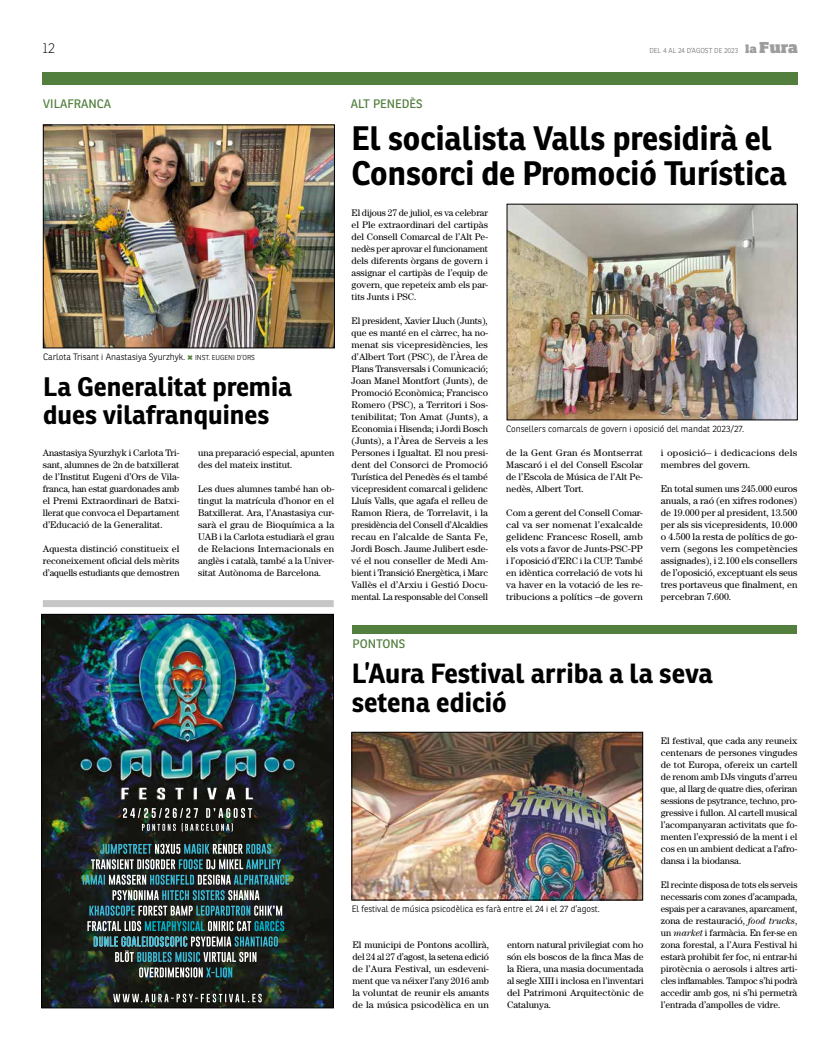
<style>
.page{position:relative;width:823px;height:1049px;background:#fff}
.page>*{position:absolute;margin:0;border:0;box-sizing:border-box;transform-origin:0 0}
.t1{font:700 33px/35px "Ronnia";color:#000}
.t2{font:700 27px/29px "Ronnia";color:#000}
.t3{font:700 26px/28px "Ronnia";color:#000}
.t4{font:100 14px "Ronnia";color:#000}
.t5{font:12px "Ronnia";color:#527f3e}
.t6{font:9.8px/12px "Century Std";color:#000;text-align:justify}
.t7{font:9.5px/12px "Century Std";color:#000;text-align:justify}
.t8{font:9.5px/12px "Century Std";color:#000;text-align:justify;scale:.96 1}
.t9{font:9.5px/12px "Century Std";color:#000;text-align:justify;scale:1.04 1}
.t10{font:9.5px/12px "Century Std";letter-spacing:.02em;color:#000;scale:1.06 1}
.t11{font:300 9px "Ronnia";color:#000}
.t12{font:300 7px "Ronnia";color:#706f6f}
.s1{font-family:"Soho Std";font-weight:800;font-size:10.9px;color:#9d9d9c}
.s2{font-family:"Soho Std";font-weight:800;font-size:14.8px;color:#9d9d9c}
.s3{font-size:7px}
.s4{font-style:italic}
</style>
<div class="page">
<div style="left:42px;top:72px;width:755px;height:12px;background:#527f3e"></div>
<div style="left:43px;top:600px;width:290px;height:7px;background:#c6c6c6"></div>
<img style="left:45px;top:127px;width:287px;height:219px">
<div style="left:43px;top:125px;width:291px;height:223px;border:1px solid #000"></div>
<img style="left:508px;top:206px;width:287px;height:212px">
<div style="left:352px;top:625px;width:445px;height:8px;background:#527f3e"></div>
<img style="left:353px;top:734px;width:287px;height:164px">
<div style="left:351px;top:732px;width:291px;height:168px;border:1px solid #000"></div>
<img style="left:43px;top:616px;width:288px;height:390px">
<div style="left:41px;top:614px;width:292px;height:394px;border:1px solid #000"></div>
<h3 class="t4" style="left:43px;top:40px;width:14px">12</h3>
<p class="t12" style="left:649px;top:46px;width:150px">DEL 4 AL 24 D’AGOST DE 2023 <span class="s1">la</span> <span class="s2">Fura</span></p>
<p class="t5" style="left:43px;top:96px;width:70px">VILAFRANCA</p>
<p class="t11" style="left:43px;top:351px;width:213px">Carlota Trisant i Anastasiya Syurzhyk. <span class="s3">INST. EUGENI D’ORS</span></p>
<h3 class="t3" style="left:43px;top:372px;width:250px">La Generalitat premia dues vilafranquines</h3>
<p class="t7" style="left:43px;top:447px;width:138px">Anastasiya Syurzhyk i Carlota Tri&shy;sant, alumnes de 2n de batxillerat de l’Institut Eugeni d’Ors de Vila&shy;franca, han estat guardonades amb el Premi Extraordinari de Batxi&shy;llerat que convoca el Departament d’Educació de la Generalitat.</p>
<p class="t7" style="left:43px;top:543px;width:138px">Aquesta distinció constitueix el reconeixement oficial dels mèrits d’aquells estudiants que demostren</p>
<p class="t7" style="left:198px;top:447px;width:138px">una preparació especial, apunten des del mateix institut.</p>
<p class="t7" style="left:198px;top:483px;width:138px">Les dues alumnes també han ob&shy;tingut la matrícula d’honor en el Batxillerat. Ara, l’Anastasiya cur&shy;sarà el grau de Bioquímica a la UAB i la Carlota estudiarà el grau de Relacions Internacionals en anglès i català, també a la Univer&shy;sitat Autònoma de Barcelona.</p>
<p class="t5" style="left:350px;top:96px;width:73px">ALT PENEDÈS</p>
<h1 class="t1" style="left:351px;top:120px;width:436px">El socialista Valls presidirà el<br>Consorci de Promoció Turística</h1>
<p class="t7" style="left:351px;top:207px;width:138px">El dijous 27 de juliol, es va celebrar el Ple extraordinari del cartipàs del Consell Comarcal de l’Alt Pe&shy;nedès per aprovar el funcionament dels diferents òrgans de govern i assignar el cartipàs de l’equip de govern, que repeteix amb els par&shy;tits Junts i PSC.</p>
<p class="t7" style="left:351px;top:315px;width:138px">El president, Xavier Lluch (Junts), que es manté en el càrrec, ha no&shy;menat sis vicepresidències, les d’Albert Tort (PSC), de l’Àrea de Plans Transversals i Comunicació; Joan Manel Montfort (Junts), de Promoció Econòmica; Francisco Romero (PSC), a Territori i Sos&shy;tenibilitat; Ton Amat (Junts), a Economia i Hisenda; i Jordi Bosch (Junts), a l’Àrea de Serveis a les Persones i Igualtat. El nou presi&shy;dent del Consorci de Promoció Turística del Penedès és el també vicepresident comarcal i gelidenc Lluís Valls, que agafa el relleu de Ramon Riera, de Torrelavit, i la presidència del Consell d’Alcaldies recau en l’alcalde de Santa Fe, Jordi Bosch. Jaume Julibert esde&shy;vé el nou conseller de Medi Am&shy;bient i Transició Energètica, i Marc Vallès el d’Arxiu i Gestió Docu&shy;mental. La responsable del Consell</p>
<p class="t5" style="left:352px;top:636px;width:54px">PONTONS</p>
<p class="t11" style="left:506px;top:423px;width:239px">Consellers comarcals de govern i oposició del mandat 2023/27.</p>
<p class="t9" style="left:506px;top:447px;width:133px">de la Gent Gran és Montserrat Mascaró i el del Consell Escolar de l’Escola de Música de l’Alt Pe&shy;nedès, Albert Tort.</p>
<p class="t7" style="left:506px;top:507px;width:138px">Com a gerent del Consell Comar&shy;cal va ser nomenat l’exalcalde gelidenc Francesc Rosell, amb els vots a favor de Junts-PSC-PP i l’oposició d’ERC i la CUP. També en idèntica correlació de vots hi va haver en la votació de les re&shy;tribucions a polítics –de govern</p>
<p class="t10" style="left:660px;top:447px;width:130px">i oposició– i dedicacions dels membres del govern.</p>
<p class="t6" style="left:660px;top:482px;width:138px">En total sumen uns 245.000 euros anuals, a raó (en xifres rodones) de 19.000 per al president, 13.500 per als sis vicepresidents, 10.000 o 4.500 la resta de polítics de go&shy;vern (segons les competències assignades), i 2.100 els consellers de l’oposició, exceptuant els seus tres portaveus que finalment, en percebran 7.600.</p>
<h2 class="t2" style="left:351px;top:658px;width:362px">L’Aura Festival arriba a la seva setena edició</h2>
<p class="t11" style="left:351px;top:903px;width:249px">El festival de música psicodèlica es farà entre el 24 i el 27 d’agost.</p>
<p class="t7" style="left:352px;top:939px;width:138px">El municipi de Pontons acollirà, del 24 al 27 d’agost, la setena edició de l’Aura Festival, un esdeveni&shy;ment que va néixer l’any 2016 amb la voluntat de reunir els amants de la música psicodèlica en un</p>
<p class="t7" style="left:506px;top:939px;width:138px">entorn natural privilegiat com ho són els boscos de la finca Mas de la Riera, una masia documentada al segle XIII i inclosa en l’inventari del Patrimoni Arquitectònic de Catalunya.</p>
<p class="t7" style="left:660px;top:735px;width:138px">El festival, que cada any reuneix centenars de persones vingudes de tot Europa, ofereix un cartell de renom amb DJs vinguts d’arreu que, al llarg de quatre dies, oferiran sessions de psytrance, techno, pro&shy;gressive i fullon. Al cartell musical l’acompanyaran activitats que fo&shy;menten l’expressió de la ment i el cos en un ambient dedicat a l’afro&shy;dansa i la biodansa.</p>
<p class="t8" style="left:660px;top:879px;width:144px">El recinte disposa de tots els serveis necessaris com zones d’acampada, espais per a caravanes, aparcament, zona de restauració, <span class="s4">food trucks</span>, un <span class="s4">market</span> i farmàcia. En fer-se en zona forestal, a l’Aura Festival hi estarà prohibit fer foc, ni entrar-hi pirotècnia o aerosols i altres arti&shy;cles inflamables. Tampoc s’hi podrà accedir amb gos, ni s’hi permetrà l’entrada d’ampolles de vidre.</p>
</div>
